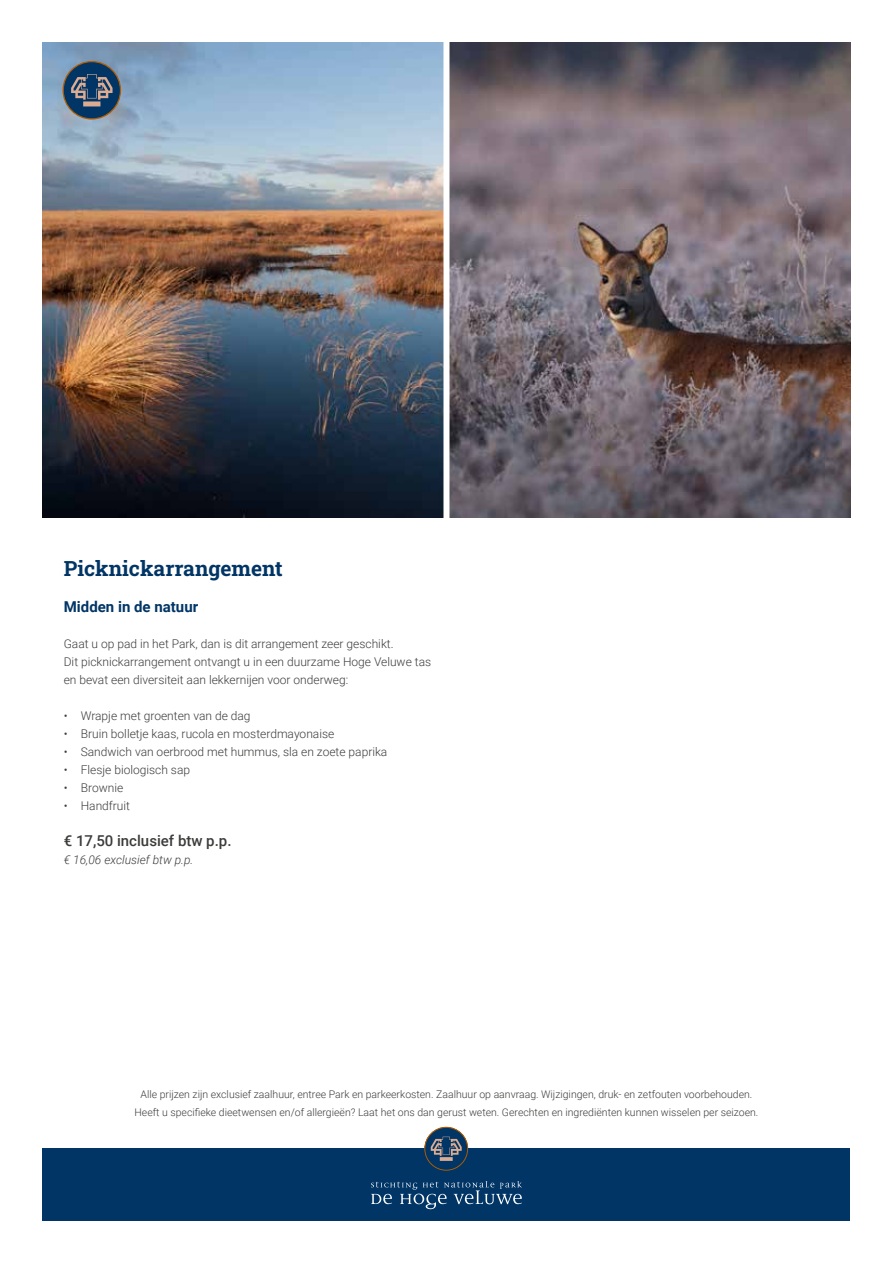
<style>
.page{position:relative;width:893px;height:1263px;background:#fff}
.page>*{position:absolute;margin:0;border:0;box-sizing:border-box;transform-origin:0 0}
.t1{font:21px "Roboto Slab";color:#003565}
.t2{font:500 15px "Roboto";color:#3c3c3b}
.t3{font:700 15px "Roboto";color:#003565}
.t4{font:300 12px/18px "Roboto";color:#3c3c3b}
.t5{font:italic 300 12px "Roboto";color:#3c3c3b}
.t6{font:300 10.5px/18px "Roboto";color:#3c3c3b;text-align:center}
</style>
<div class="page">
<img style="left:43px;top:42px;width:400px;height:476px">
<svg style="left:449px;top:42px;width:401px;height:476px;background:#71656c"></svg>
<svg style="left:63px;top:61px;width:58px;height:59px;background:#475f77"></svg>
<div style="left:43px;top:1149px;width:807px;height:72px;background:#003565"></div>
<svg style="left:371px;top:1181px;width:151px;height:28px"></svg>
<svg style="left:424px;top:1127px;width:44px;height:44px"></svg>
<h1 class="t1" style="left:64px;top:554px;width:221px">Picknickarrangement</h1>
<p class="t3" style="left:64px;top:596px;width:136px">Midden in de natuur</p>
<p class="t4" style="left:64px;top:634px;width:369px">Gaat u op pad in het Park, dan is dit arrangement zeer geschikt.<br>Dit picknickarrangement ontvangt u in een duurzame Hoge Veluwe tas en bevat een diversiteit aan lekkernijen voor onderweg:</p>
<p class="t4" style="left:64px;top:706px;width:188px">• Wrapje met groenten van de dag</p>
<p class="t4" style="left:64px;top:724px;width:272px">• Bruin bolletje kaas, rucola en mosterdmayonaise</p>
<p class="t4" style="left:64px;top:742px;width:325px">• Sandwich van oerbrood met hummus, sla en zoete paprika</p>
<p class="t4" style="left:64px;top:760px;width:128px">• Flesje biologisch sap</p>
<p class="t4" style="left:64px;top:778px;width:61px">• Brownie</p>
<p class="t4" style="left:64px;top:796px;width:68px">• Handfruit</p>
<p class="t2" style="left:64px;top:830px;width:169px">€ 17,50 inclusief btw p.p.</p>
<p class="t5" style="left:64px;top:851px;width:131px">€ 16,06 exclusief btw p.p.</p>
<p class="t6" style="left:135px;top:1085px;width:625px">Alle prijzen zijn exclusief zaalhuur, entree Park en parkeerkosten. Zaalhuur op aanvraag. Wijzigingen, druk- en zetfouten voorbehouden.<br>Heeft u specifieke dieetwensen en/of allergieën? Laat het ons dan gerust weten. Gerechten en ingrediënten kunnen wisselen per seizoen.</p>
</div>
